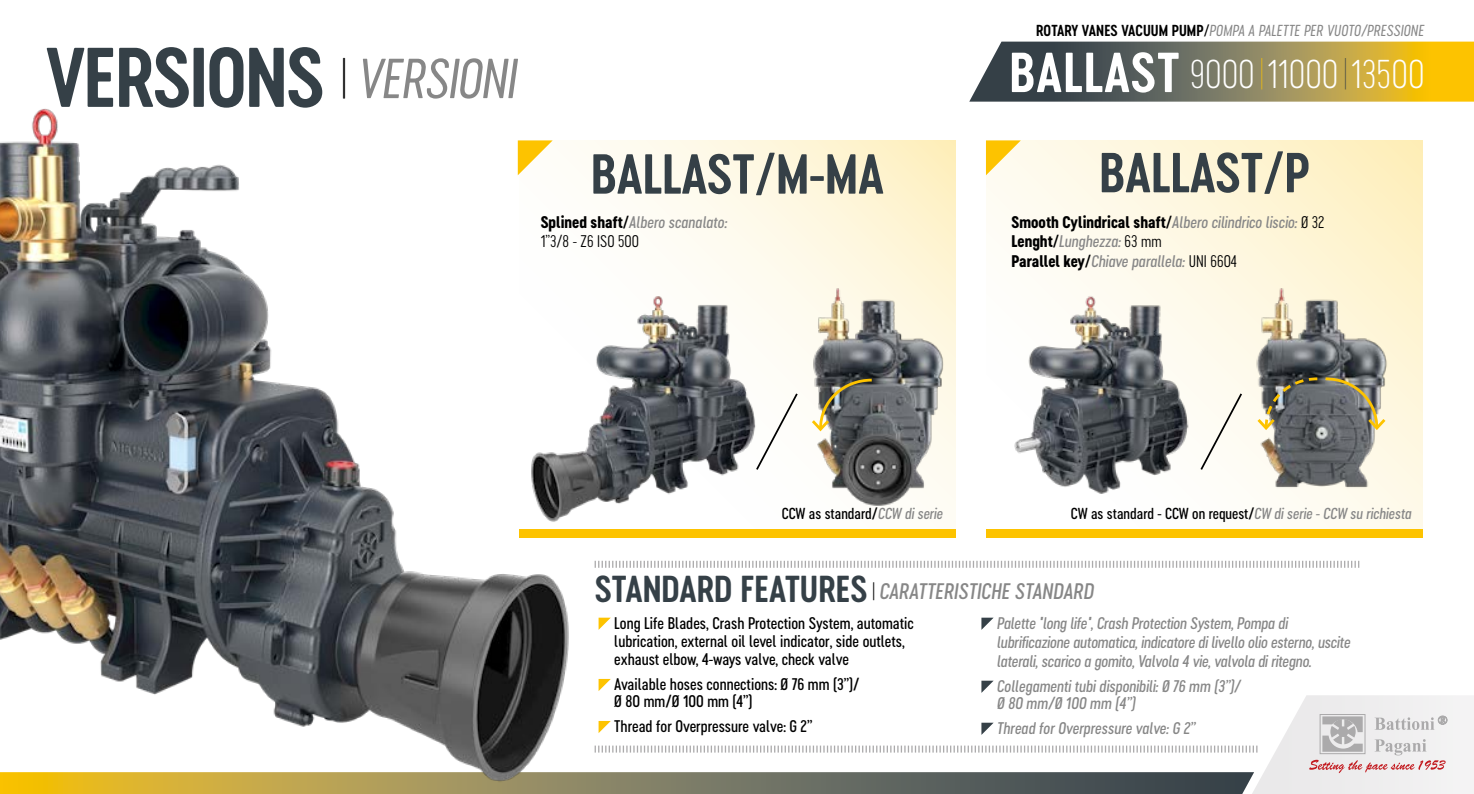
<style>
.page{position:relative;width:1474px;height:794px;background:#fff}
.page>*{position:absolute;margin:0;border:0;box-sizing:border-box;transform-origin:0 0}
.t1{font:78.75px "Cervino Bold Neue";letter-spacing:-.02em;color:#354047}
.t2{font:52.5px "Cervino Bold Neue";color:#354047}
.t3{font:37.45px "Cervino Light Neue";color:#fff}
.t4{font:italic 21px "Cervino Semi Bold Neue";color:#878787}
.t5{font:italic 15.75px/19.2px "Cervino Semi Bold Neue";letter-spacing:-.01em;color:#878787}
.t6{font:15.75px/18.4px "Cervino Semi Bold Neue";color:#000}
.t7{font:15.75px "Cervino Regular Neue";color:#000}
.t8{font:14.88px "Cervino Semi Bold Neue";color:#000}
.t9{font:italic 14.88px "Cervino Medium Neue";letter-spacing:.005em;color:#878787}
.s1{font-family:"Cervino Medium Neue";font-style:italic;font-size:52.5px;color:#878787}
.s2{font-family:"Cervino Semi Bold Neue"}
.s3{font-family:"Cervino Extra Bold Neue";font-style:normal;color:#000}
.s4{font-style:normal;color:#000}
.s5{font-family:"Cervino Bold Neue";font-style:normal;color:#000}
.s6{font-family:"Cervino Bold Neue";font-size:52.5px}
.s7{font-family:"Cervino Regular Neue";font-style:normal;color:#000}
.s8{font-style:italic;color:#878787}
.s9{font-family:"Cervino Bold Neue";font-style:normal;font-size:35px;color:#354047}
</style>
<div class="page">
<svg style="left:583px;top:140px;width:372px;height:390px"></svg>
<svg style="left:986px;top:140px;width:436px;height:390px"></svg>
<div style="left:519px;top:530px;width:436px;height:8px;background:#fdc300"></div>
<div style="left:986px;top:530px;width:436px;height:8px;background:#fdc300"></div>
<img style="left:0;top:108px;width:583px;height:571px">
<img style="left:1235px;top:284px;width:173px;height:221px">
<img style="left:1014px;top:288px;width:181px;height:210px">
<div style="left:1198px;top:391px;width:45px;height:81px;background:#fefcf3"></div>
<img style="left:804px;top:284px;width:141px;height:226px">
<img style="left:518px;top:297px;width:239px;height:233px">
<svg style="left:754px;top:391px;width:45px;height:81px"></svg>
<svg style="left:809px;top:377px;width:65px;height:56px;background:#7f7d70"></svg>
<svg style="left:1254px;top:376px;width:134px;height:56px;background:#828176"></svg>
<svg style="left:969px;top:42px;width:504px;height:60px;background:#8f8451"></svg>
<svg style="left:518px;top:140px;width:34px;height:35px"></svg>
<svg style="left:986px;top:140px;width:34px;height:35px"></svg>
<svg style="left:594px;top:560px;width:765px;height:8px"></svg>
<svg style="left:598px;top:617px;width:12px;height:13px"></svg>
<svg style="left:981px;top:617px;width:12px;height:13px"></svg>
<svg style="left:0;top:679px;width:1473px;height:115px"></svg>
<h1 class="t1" style="left:46px;top:25px;width:473px">VERSIONS <sup>|</sup> <span class="s1">VERSIONI</span></h1>
<h2 class="t2" style="left:590px;top:139px;width:295px">BALLAST<span class="s2">/</span>M-MA</h2>
<p class="t5" style="left:540px;top:213px;width:188px"><span class="s3">Splined shaft</span><span class="s4">/</span>Albero scanalato:</p>
<p class="t7" style="left:540px;top:231px;width:100px">1”3/8 - Z6 ISO 500</p>
<p class="t9" style="left:1036px;top:20px;width:390px"><span class="s5">ROTARY VANES VACUUM PUMP</span><span class="s4">/</span>POMPA A PALETTE PER VUOTO/PRESSIONE</p>
<h3 class="t3" style="left:1009px;top:50px;width:417px"><span class="s6">BALLAST</span> 9000 <sup>|</sup>11000 <sup>|</sup>13500</h3>
<h2 class="t2" style="left:1099px;top:138px;width:212px">BALLAST<span class="s2">/</span>P</h2>
<p class="t5" style="left:1011px;top:213px;width:314px"><span class="s3">Smooth Cylindrical shaft</span><span class="s4">/</span>Albero cilindrico liscio: <span class="s7">Ø 32<br></span><span class="s3">Lenght</span><span class="s4">/</span>Lunghezza: <span class="s7">63 mm<br></span><span class="s3">Parallel key</span><span class="s4">/</span>Chiave parallela: <span class="s7">UNI 6604</span></p>
<p class="t8" style="left:781px;top:503px;width:163px">CCW as standard/<span class="s8">CCW di serie</span></p>
<p class="t8" style="left:1070px;top:503px;width:342px">CW as standard - CCW on request/<span class="s8">CW di serie - CCW su richiesta</span></p>
<h3 class="t4" style="left:595px;top:577px;width:501px"><span class="s9">STANDARD FEATURES</span> <sup>|</sup> CARATTERISTICHE STANDARD</h3>
<p class="t6" style="left:614px;top:614px;width:301px">Long Life Blades, Crash Protection System, automatic lubrication, external oil level indicator, side outlets, exhaust elbow, 4-ways valve, check valve</p>
<p class="t6" style="left:614px;top:675px;width:247px;line-height:17.5px">Available hoses connections: Ø 76 mm (3”)/<br>Ø 80 mm/Ø 100 mm (4”)</p>
<p class="t6" style="left:614px;top:717px;width:199px">Thread for Overpressure valve: G 2”</p>
<p class="t5" style="left:997px;top:613px;width:355px">Palette "long life", Crash Protection System, Pompa di lubrificazione automatica, indicatore di livello olio esterno, uscite laterali, scarico a gomito, Valvola 4 vie, valvola di ritegno.</p>
<p class="t5" style="left:997px;top:677px;width:245px;line-height:17.5px">Collegamenti tubi disponibili: Ø 76 mm (3”)/<br>Ø 80 mm/Ø 100 mm (4”)</p>
<p class="t5" style="left:997px;top:718px;width:200px">Thread for Overpressure valve: G 2”</p>
</div>
